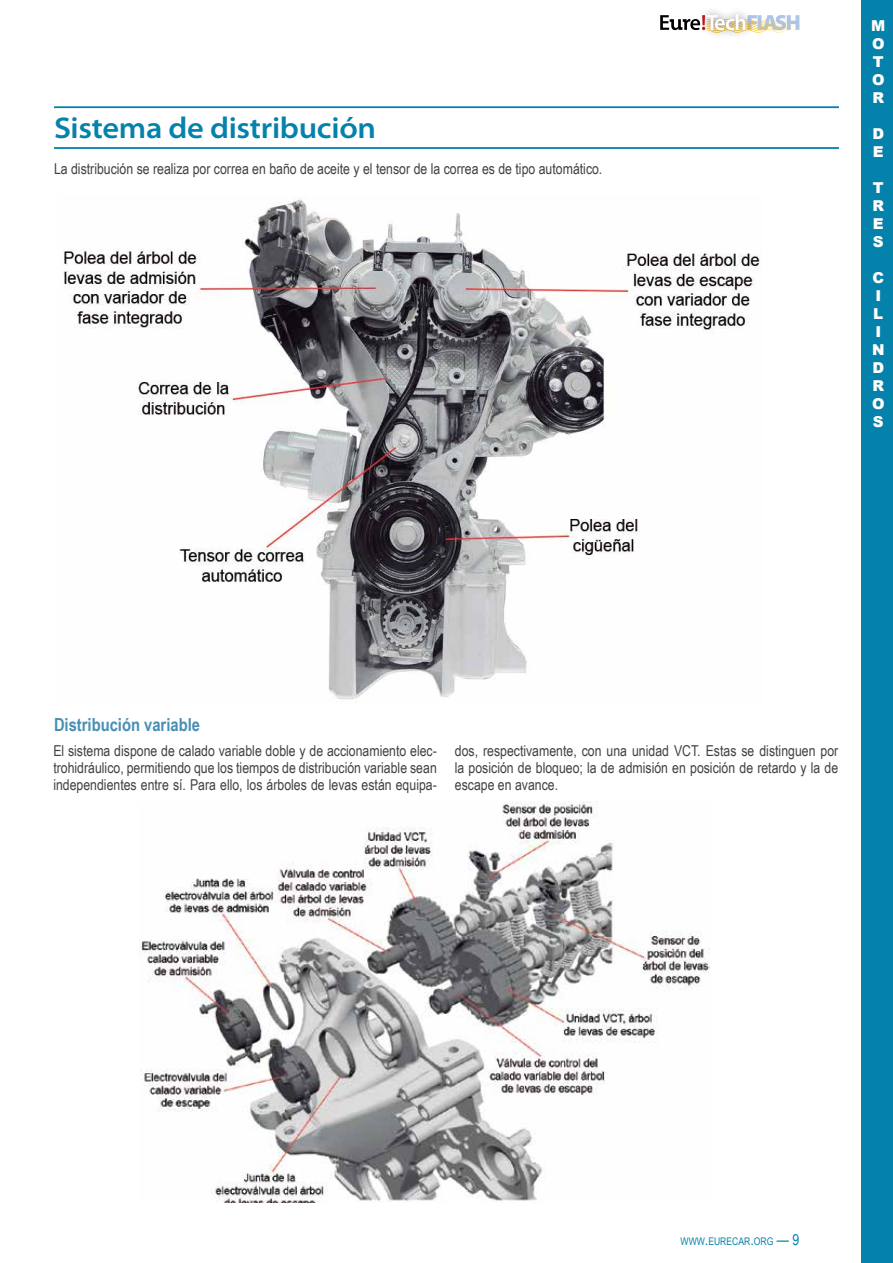
<style>
.page{position:relative;width:893px;height:1263px;background:#fff}
.page>*{position:absolute;margin:0;border:0;box-sizing:border-box;transform-origin:0 0}
.t1{font:600 semi-expanded 30px "Myriad Pro";letter-spacing:-.01em;color:#0482ab}
.t2{font:700 18px "Arial Narrow";color:#478fb4}
.t3{font:15px/17.2px "Arial Narrow";color:#414042;text-align:justify}
.t4{font:900 15px/18px "Arial";color:#fff;text-align:justify}
.t5{font:10.5px "Arial Narrow";color:#0482ab}
.s1{font-size:15px}
</style>
<div class="page">
<svg style="left:660px;top:14px;width:139px;height:19px"></svg>
<div style="left:862px;top:0;width:31px;height:1263px;background:#0482ab"></div>
<hr style="left:54px;top:106px;width:785px;height:2px;background:#0482ab">
<hr style="left:54px;top:147px;width:785px;height:2px;background:#0482ab">
<img style="left:64px;top:199px;width:696px;height:501px">
<img style="left:139px;top:801px;width:570px;height:401px">
<h1 class="t1" style="left:54px;top:111px;width:324px">Sistema de distribución</h1>
<p class="t3" style="left:54px;top:159px;width:550px">La distribución se realiza por correa en baño de aceite y el tensor de la correa es de tipo automático.</p>
<p class="t4" style="left:871px;top:16px;width:16px">M O T O R</p>
<p class="t4" style="left:872px;top:124px;width:13px">D<br>E</p>
<p class="t4" style="left:872px;top:178px;width:13px">T R E S</p>
<p class="t4" style="left:872px;top:268px;width:14px;text-align:left">C<br>I<br>L<br>I<br>N<br>D<br>R<br>O<br>S</p>
<p class="t2" style="left:54px;top:711px;width:148px">Distribución variable</p>
<p class="t3" style="left:53px;top:741px;width:385px">El sistema dispone de calado variable doble y de accionamiento elec&shy;trohidráulico, permitiendo que los tiempos de distribución variable sean independientes entre sí. Para ello, los árboles de levas están equipa-</p>
<p class="t3" style="left:455px;top:741px;width:385px">dos, respectivamente, con una unidad VCT. Estas se distinguen por la posición de bloqueo; la de admisión en posición de retardo y la de escape en avance.</p>
<p class="t5" style="left:680px;top:1233px;width:120px">WWW<span class="s1">.</span>EURECAR<span class="s1">.</span>ORG <span class="s1">— 9</span></p>
</div>
